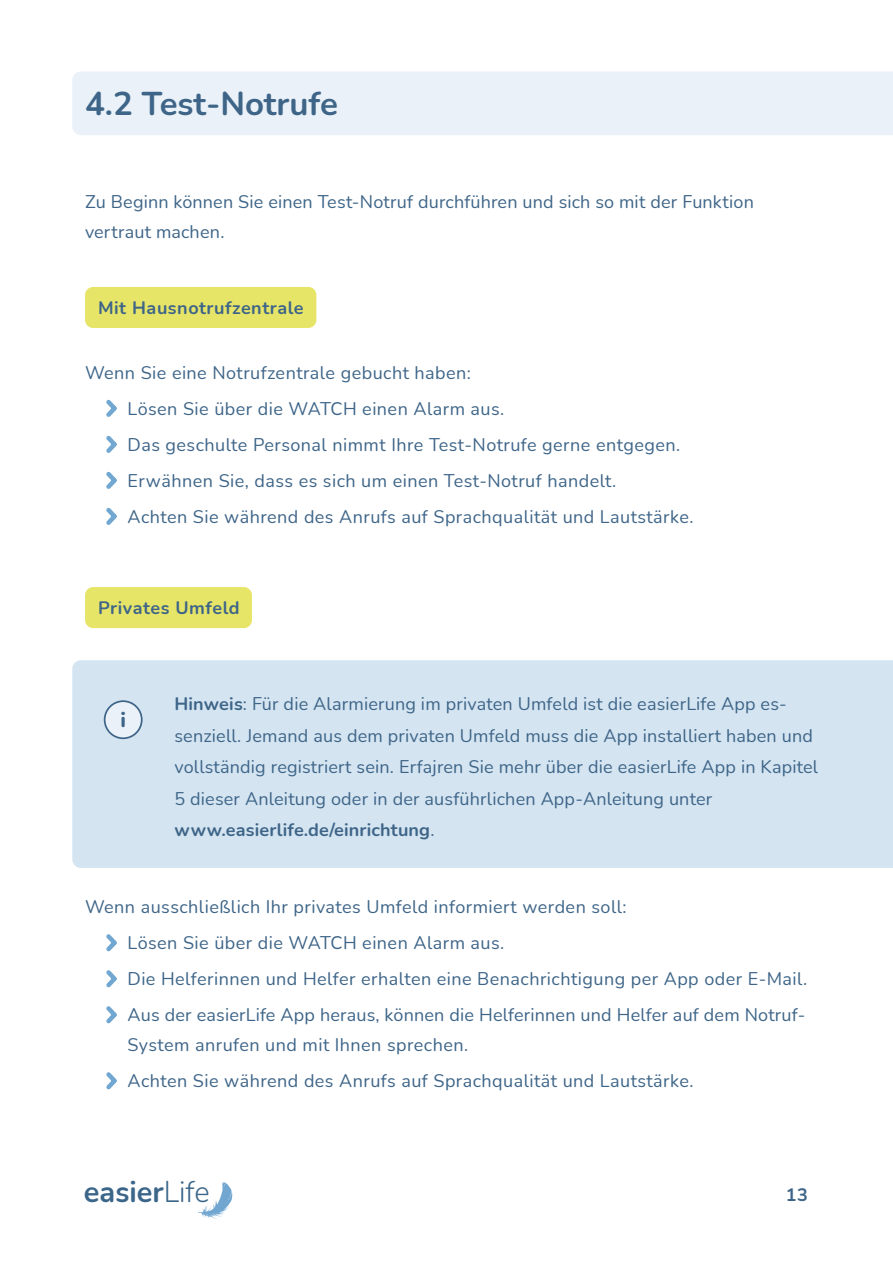
<style>
.page{position:relative;width:893px;height:1263px;background:#fff}
.page>*{position:absolute;margin:0;border:0;box-sizing:border-box;transform-origin:0 0}
.t1{font:700 33px "Nunito";color:#3e6588}
.t2{font:700 29.85px "Nunito";color:#3b6689;scale:.96 1}
.t3{font:800 20.7px "Nunito";color:#3e6588}
.t4{font:18px/36px "Nunito";letter-spacing:.02em;color:#3e6588}
.t5{font:700 18px "Nunito";letter-spacing:.03em;color:#3e6588}
.s1{font-weight:700}
.s2{font-weight:300}
</style>
<div class="page">
<svg style="left:198px;top:1182px;width:35px;height:37px"></svg>
<div style="left:72px;top:71px;width:821px;height:64px;background:#eaf1f8"></div>
<div style="left:85px;top:287px;width:231px;height:41px;background:#e7e568;border-radius:8px"></div>
<div style="left:85px;top:587px;width:167px;height:41px;background:#e7e568;border-radius:8px"></div>
<svg style="left:106px;top:399px;width:11px;height:18px"></svg>
<svg style="left:106px;top:435px;width:11px;height:18px"></svg>
<svg style="left:106px;top:471px;width:11px;height:18px"></svg>
<svg style="left:106px;top:507px;width:11px;height:18px"></svg>
<svg style="left:106px;top:934px;width:11px;height:18px"></svg>
<svg style="left:106px;top:970px;width:11px;height:18px"></svg>
<svg style="left:106px;top:1006px;width:11px;height:18px"></svg>
<svg style="left:106px;top:1072px;width:11px;height:18px"></svg>
<div style="left:72px;top:660px;width:821px;height:208px;background:#d4e4f1"></div>
<div style="left:105px;top:701px;width:37px;height:37px;background:#eaf1f8;border-radius:50%"></div>
<div style="left:104px;top:700px;width:39px;height:39px;border:2px solid #3e6588;border-radius:50%"></div>
<h1 class="t1" style="left:85px;top:80px;width:255px">4.2 Test-Notrufe</h1>
<p class="t4" style="left:85px;top:186px;width:670px;line-height:30px">Zu Beginn können Sie einen Test-Notruf durchführen und sich so mit der Funktion vertraut machen.</p>
<p class="t5" style="left:98px;top:295px;width:207px">Mit Hausnotrufzentrale</p>
<p class="t4" style="left:128px;top:354px;width:567px;text-indent:-43px">Wenn Sie eine Notrufzentrale gebucht haben:<br>Lösen Sie über die WATCH einen Alarm aus.<br>Das geschulte Personal nimmt Ihre Test-Notrufe gerne entgegen.<br>Erwähnen Sie, dass es sich um einen Test-Notruf handelt.<br>Achten Sie während des Anrufs auf Sprachqualität und Lautstärke.</p>
<p class="t5" style="left:98px;top:595px;width:143px">Privates Umfeld</p>
<p class="t3" style="left:120px;top:705px;width:7px">i</p>
<p class="t4" style="left:174px;top:687px;width:645px;line-height:31.5px"><span class="s1">Hinweis</span>: Für die Alarmierung im privaten Umfeld ist die easierLife App es&shy;senziell. Jemand aus dem privaten Umfeld muss die App installiert haben und vollständig registriert sein. Erfajren Sie mehr über die easierLife App in Kapitel 5 dieser Anleitung oder in der ausführlichen App-Anleitung unter <span class="s1">www.easierlife.de/einrichtung</span>.</p>
<p class="t4" style="left:128px;top:888px;width:681px;text-indent:-43px">Wenn ausschließlich Ihr privates Umfeld informiert werden soll:<br>Lösen Sie über die WATCH einen Alarm aus.<br>Die Helferinnen und Helfer erhalten eine Benachrichtigung per App oder E-Mail.<br>Aus der easierLife App heraus, können die Helferinnen und Helfer auf dem Notruf-</p>
<p class="t4" style="left:128px;top:1026px;width:567px">System anrufen und mit Ihnen sprechen.<br>Achten Sie während des Anrufs auf Sprachqualität und Lautstärke.</p>
<h2 class="t2" style="left:84px;top:1170px;width:132px">easier<span class="s2">Life</span></h2>
<p class="t5" style="left:786px;top:1182px;width:23px">13</p>
</div>
